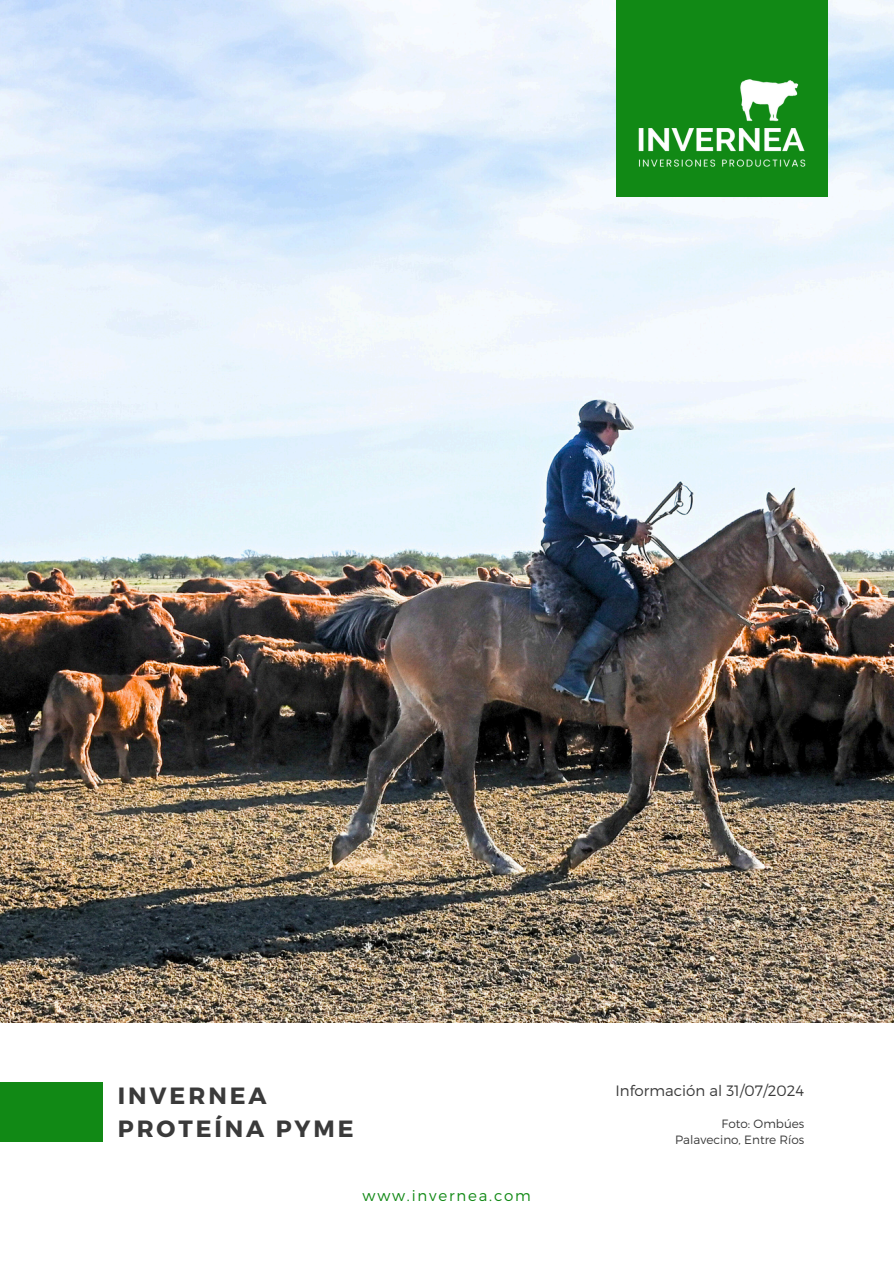
<style>
.page{position:relative;width:894px;height:1264px;background:#fff}
.page>*{position:absolute;margin:0;border:0;box-sizing:border-box;transform-origin:0 0}
.t1{font:700 23.55px/32.7px "Montserrat";letter-spacing:.125em;color:#3a3a3a}
.t2{font:300 15px "Montserrat";color:#3a3a3a}
.t3{font:300 15px "Montserrat";letter-spacing:.12em;color:#118915}
.t4{font:300 12px "Montserrat";color:#3a3a3a}
</style>
<div class="page">
<img style="left:0;top:0;width:893px;height:1022px">
<div style="left:615px;top:0;width:211px;height:196px;background:#118915"></div>
<img style="left:615px;top:65px;width:191px;height:116px">
<div style="left:0;top:1082px;width:103px;height:59px;background:#118915"></div>
<p class="t1" style="left:118px;top:1078px;width:237px">INVERNEA<br>PROTEÍNA PYME</p>
<p class="t3" style="left:362px;top:1185px;width:170px">www.invernea.com</p>
<h1 class="t2" style="left:615px;top:1081px;width:190px">Información al 31/07/2024</h1>
<h2 class="t4" style="left:721px;top:1116px;width:84px">Foto: Ombúes</h2>
<p class="t4" style="left:675px;top:1132px;width:131px">Palavecino, Entre Ríos</p>
</div>
